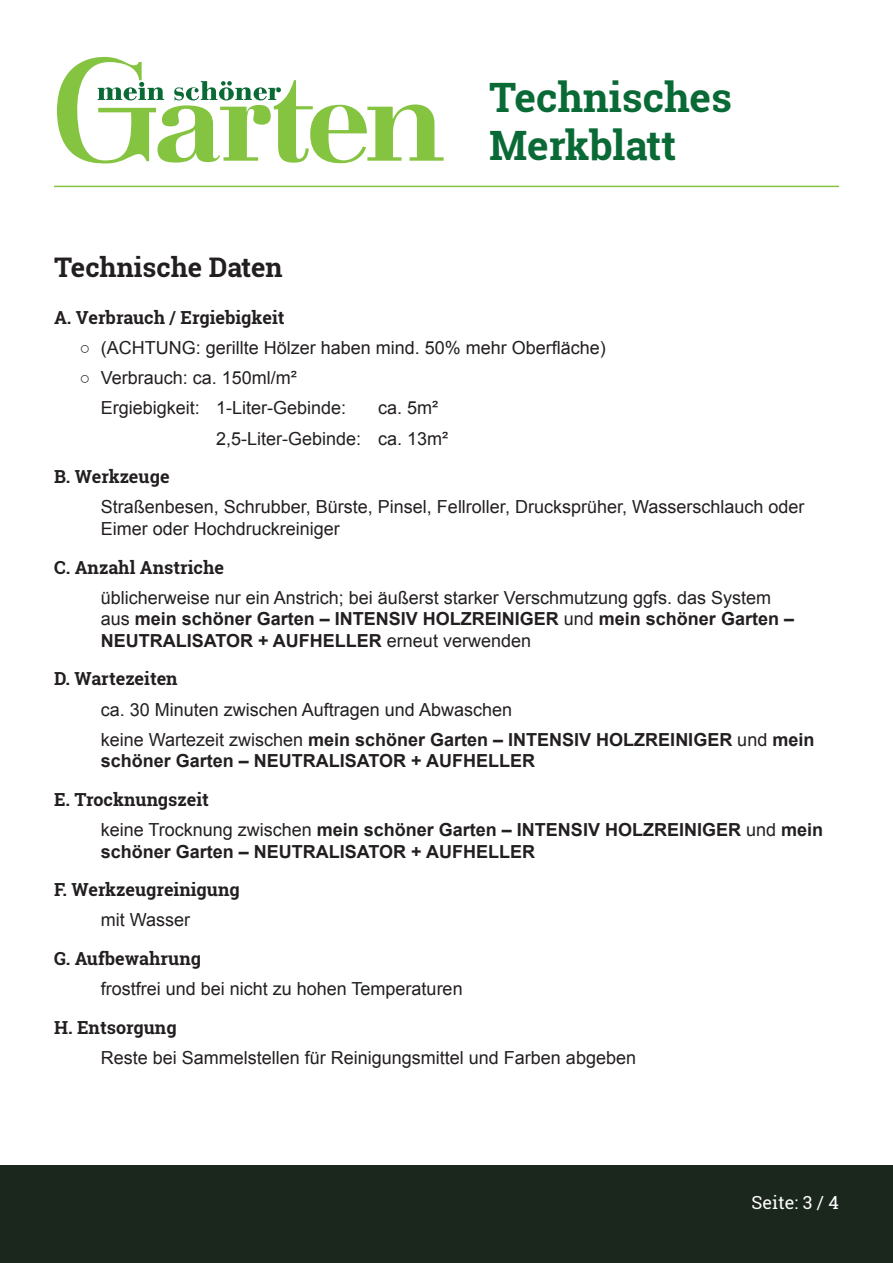
<style>
.page{position:relative;width:893px;height:1263px;background:#fff}
.page>*{position:absolute;margin:0;border:0;box-sizing:border-box;transform-origin:0 0}
.t1{font:700 40.5px/48.6px "Roboto Slab";color:#0a6a36}
.t2{font:700 27px "Roboto Slab";color:#231f20}
.t3{font:18px/30.2px "Arial";color:#231f20}
.t4{font:700 18px/21.6px "Arial";color:#231f20}
.t5{font:700 18px "Roboto Slab";color:#231f20}
.t6{font:18px "Roboto Slab";color:#fff}
.s1{font-weight:700}
.s2{font-weight:400}
</style>
<div class="page">
<svg style="left:57px;top:56px;width:387px;height:108px"></svg>
<div style="left:0;top:1165px;width:893px;height:98px;background:#1b271d"></div>
<hr style="left:54px;top:186px;width:785px;height:1px;background:#85c440">
<h1 class="t1" style="left:489px;top:72px;width:245px">Technisches<br>Merkblatt</h1>
<h2 class="t2" style="left:54px;top:249px;width:230px">Technische Daten</h2>
<p class="t5" style="left:54px;top:305px;width:232px">A. Verbrauch / Ergiebigkeit</p>
<p class="t3" style="left:80px;top:333px;width:528px">○ (ACHTUNG: gerillte Hölzer haben mind. 50% mehr Oberfläche)</p>
<p class="t3" style="left:101px;top:363px;width:247px;text-indent:-21px">○ Verbrauch: ca. 150ml/m²<br>Ergiebigkeit: 1-Liter-Gebinde:</p>
<p class="t3" style="left:216px;top:393px;width:234px;text-indent:162px">ca. 5m²<br>2,5-Liter-Gebinde: ca. 13m²</p>
<p class="t5" style="left:54px;top:464px;width:117px">B. Werkzeuge</p>
<p class="t3" style="left:101px;top:496px;width:705px;line-height:21.6px">Straßenbesen, Schrubber, Bürste, Pinsel, Fellroller, Drucksprüher, Wasserschlauch oder<br>Eimer oder Hochdruckreiniger</p>
<p class="t5" style="left:54px;top:555px;width:172px">C. Anzahl Anstriche</p>
<p class="t3" style="left:101px;top:587px;width:695px;line-height:21.6px">üblicherweise nur ein Anstrich; bei äußerst starker Verschmutzung ggfs. das System aus <span class="s1">mein schöner Garten – INTENSIV HOLZREINIGER</span> und <span class="s1">mein schöner Garten –<br>NEUTRALISATOR + AUFHELLER</span> erneut verwenden</p>
<p class="t5" style="left:54px;top:666px;width:125px">D. Wartezeiten</p>
<p class="t3" style="left:101px;top:694px;width:715px">ca. 30 Minuten zwischen Auftragen und Abwaschen<br>keine Wartezeit zwischen <span class="s1">mein schöner Garten – INTENSIV HOLZREINIGER</span> und <span class="s1">mein</span></p>
<p class="t4" style="left:101px;top:751px;width:436px">schöner Garten – NEUTRALISATOR + AUFHELLER</p>
<p class="t5" style="left:54px;top:787px;width:156px">E. Trocknungszeit</p>
<p class="t4" style="left:101px;top:819px;width:724px"><span class="s2">keine Trocknung zwischen</span> mein schöner Garten – INTENSIV HOLZREINIGER <span class="s2">und</span> mein schöner Garten – NEUTRALISATOR + AUFHELLER</p>
<p class="t5" style="left:54px;top:877px;width:187px">F. Werkzeugreinigung</p>
<p class="t3" style="left:101px;top:905px;width:91px">mit Wasser</p>
<p class="t5" style="left:54px;top:946px;width:148px">G. Aufbewahrung</p>
<p class="t3" style="left:101px;top:974px;width:363px">frostfrei und bei nicht zu hohen Temperaturen</p>
<p class="t5" style="left:54px;top:1015px;width:124px">H. Entsorgung</p>
<p class="t3" style="left:101px;top:1042px;width:537px">Reste bei Sammelstellen für Reinigungsmittel und Farben abgeben</p>
<p class="t6" style="left:752px;top:1190px;width:89px">Seite: 3 / 4</p>
</div>
